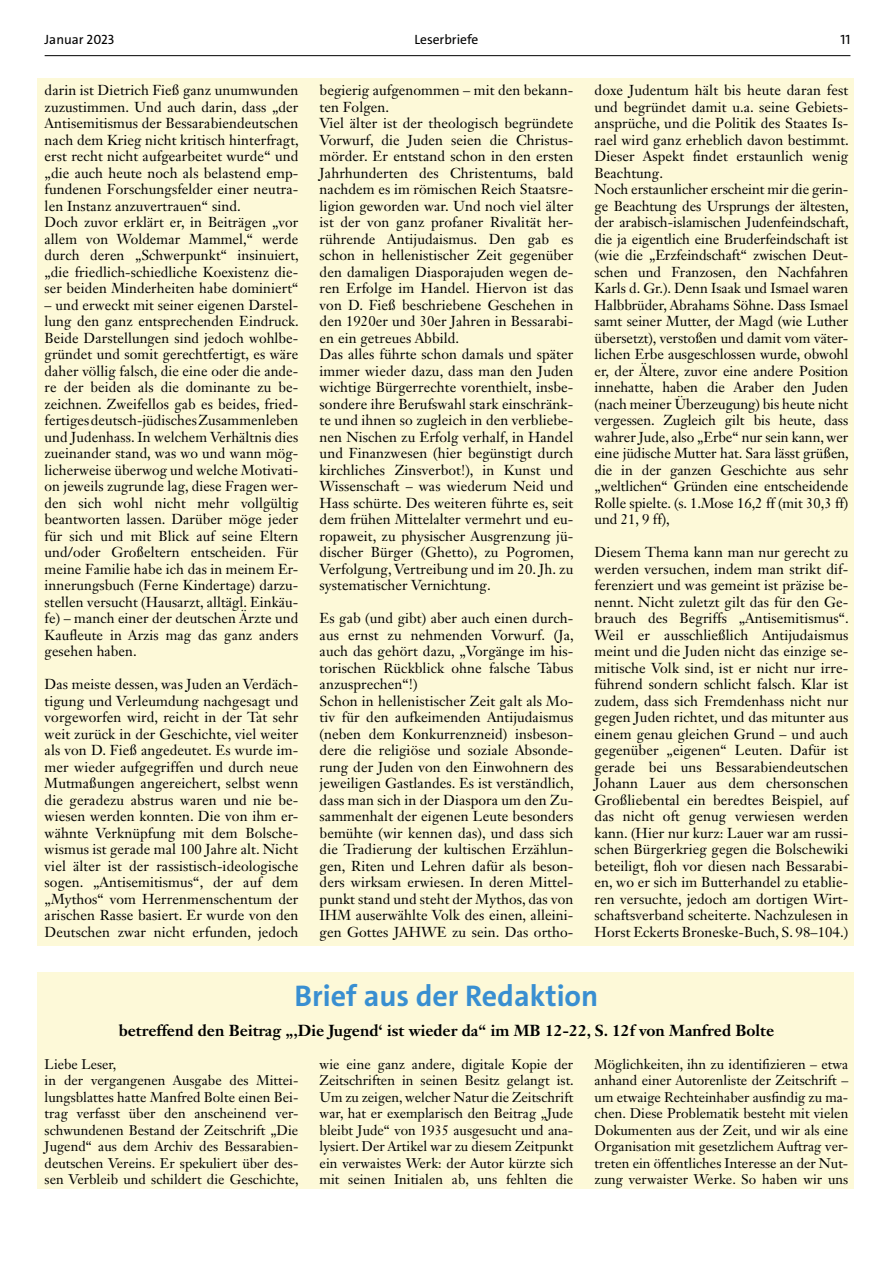
<style>
.page{position:relative;width:893px;height:1263px;background:#fff}
.page>*{position:absolute;margin:0;border:0;box-sizing:border-box;transform-origin:0 0}
.t1{font:700 30px "The Sans";color:#398fd1}
.t2{font:700 15.75px "Janson Text LT Std";color:#000}
.t3{font:14.25px/16.5px "Janson Text LT Std";letter-spacing:.005em;color:#000}
.t4{font:13.8px/16.5px "Janson Text LT Std";color:#000;text-align:justify}
.t5{font:13.5px "The Sans";color:#000}
</style>
<div class="page">
<hr style="left:45px;top:55px;width:805px;height:1px;background:#000">
<div style="left:38px;top:79px;width:816px;height:867px;background:#fdf9d8"></div>
<div style="left:38px;top:972px;width:816px;height:216px;background:#fdf9d8"></div>
<p class="t5" style="left:45px;top:31px;width:71px">Januar 2023</p>
<p class="t5" style="left:415px;top:31px;width:65px">Leserbriefe</p>
<p class="t5" style="left:840px;top:31px;width:11px">11</p>
<p class="t3" style="left:45px;top:82px;width:256px">darin ist Dietrich Fieß ganz unumwunden zuzustimmen. Und auch darin, dass „der Antisemitismus der Bessarabiendeutschen nach dem Krieg nicht kritisch hinterfragt, erst recht nicht aufgearbeitet wurde“ und „die auch heute noch als belastend emp&shy;fundenen Forschungsfelder einer neutra&shy;len Instanz anzuvertrauen“ sind.<br>Doch zuvor erklärt er, in Beiträgen „vor allem von Woldemar Mammel,“ werde durch deren „Schwerpunkt“ insinuiert, „die friedlich-schiedliche Koexistenz die&shy;ser beiden Minderheiten habe dominiert“</p>
<p class="t3" style="left:45px;top:296px;width:256px;text-align:justify">– und erweckt mit seiner eigenen Darstel&shy;lung den ganz entsprechenden Eindruck.<br>Beide Darstellungen sind jedoch wohlbe&shy;gründet und somit gerechtfertigt, es wäre daher völlig falsch, die eine oder die ande&shy;re der beiden als die dominante zu be&shy;zeichnen. Zweifellos gab es beides, fried&shy;fertiges deutsch-jüdisches Zusammenleben und Judenhass. In welchem Verhältnis dies zueinander stand, was wo und wann mög&shy;licherweise überwog und welche Motivati&shy;on jeweils zugrunde lag, diese Fragen wer&shy;den sich wohl nicht mehr vollgültig beantworten lassen. Darüber möge jeder für sich und mit Blick auf seine Eltern und/oder Großeltern entscheiden. Für meine Familie habe ich das in meinem Er&shy;innerungsbuch (Ferne Kindertage) darzu&shy;stellen versucht (Hausarzt, alltägl. Einkäu&shy;fe) – manch einer der deutschen Ärzte und Kaufleute in Arzis mag das ganz anders gesehen haben.</p>
<p class="t3" style="left:45px;top:676px;width:255px;text-align:justify">Das meiste dessen, was Juden an Verdäch&shy;tigung und Verleumdung nachgesagt und vorgeworfen wird, reicht in der Tat sehr weit zurück in der Geschichte, viel weiter als von D. Fieß angedeutet. Es wurde im&shy;mer wieder aufgegriffen und durch neue Mutmaßungen angereichert, selbst wenn die geradezu abstrus waren und nie be&shy;wiesen werden konnten. Die von ihm er&shy;wähnte Verknüpfung mit dem Bolsche&shy;wismus ist gerade mal 100 Jahre alt. Nicht viel älter ist der rassistisch-ideologische sogen. „Antisemitismus“, der auf dem „Mythos“ vom Herrenmenschentum der arischen Rasse basiert. Er wurde von den Deutschen zwar nicht erfunden, jedoch</p>
<p class="t3" style="left:320px;top:82px;width:256px">begierig aufgenommen – mit den bekann&shy;ten Folgen.<br>Viel älter ist der theologisch begründete Vorwurf, die Juden seien die Christus&shy;mörder. Er entstand schon in den ersten Jahrhunderten des Christentums, bald nachdem es im römischen Reich Staatsre&shy;ligion geworden war. Und noch viel älter ist der von ganz profaner Rivalität her&shy;rührende Antijudaismus. Den gab es schon in hellenistischer Zeit gegenüber den damaligen Diasporajuden wegen de&shy;ren Erfolge im Handel. Hiervon ist das von D. Fieß beschriebene Geschehen in den 1920er und 30er Jahren in Bessarabi&shy;en ein getreues Abbild.<br>Das alles führte schon damals und später immer wieder dazu, dass man den Juden wichtige Bürgerrechte vorenthielt, insbe&shy;sondere ihre Berufswahl stark einschränk&shy;te und ihnen so zugleich in den verbliebe&shy;nen Nischen zu Erfolg verhalf, in Handel und Finanzwesen (hier begünstigt durch kirchliches Zinsverbot!), in Kunst und Wissenschaft – was wiederum Neid und Hass schürte. Des weiteren führte es, seit dem frühen Mittelalter vermehrt und eu&shy;ropaweit, zu physischer Ausgrenzung jü&shy;discher Bürger (Ghetto), zu Pogromen, Verfolgung, Vertreibung und im 20. Jh. zu systematischer Vernichtung.</p>
<p class="t3" style="left:320px;top:610px;width:256px">Es gab (und gibt) aber auch einen durch&shy;aus ernst zu nehmenden Vorwurf. (Ja, auch das gehört dazu, „Vorgänge im his&shy;torischen Rückblick ohne falsche Tabus anzusprechen“!)<br>Schon in hellenistischer Zeit galt als Mo&shy;tiv für den aufkeimenden Antijudaismus (neben dem Konkurrenzneid) insbeson&shy;dere die religiöse und soziale Absonde&shy;rung der Juden von den Einwohnern des jeweiligen Gastlandes. Es ist verständlich, dass man sich in der Diaspora um den Zu&shy;sammenhalt der eigenen Leute besonders bemühte (wir kennen das), und dass sich die Tradierung der kultischen Erzählun&shy;gen, Riten und Lehren dafür als beson&shy;ders wirksam erwiesen. In deren Mittel&shy;punkt stand und steht der Mythos, das von IHM auserwählte Volk des einen, alleini&shy;gen Gottes JAHWE zu sein. Das ortho-</p>
<p class="t3" style="left:595px;top:82px;width:256px">doxe Judentum hält bis heute daran fest und begründet damit u.a. seine Gebiets&shy;ansprüche, und die Politik des Staates Is&shy;rael wird ganz erheblich davon bestimmt.<br>Dieser Aspekt findet erstaunlich wenig Beachtung.<br>Noch erstaunlicher erscheint mir die gerin&shy;ge Beachtung des Ursprungs der ältesten, der arabisch-islamischen Judenfeindschaft, die ja eigentlich eine Bruderfeindschaft ist (wie die „Erzfeindschaft“ zwischen Deut&shy;schen und Franzosen, den Nachfahren Karls d. Gr.). Denn Isaak und Ismael waren Halbbrüder, Abrahams Söhne. Dass Ismael samt seiner Mutter, der Magd (wie Luther übersetzt), verstoßen und damit vom väter&shy;lichen Erbe ausgeschlossen wurde, obwohl er, der Ältere, zuvor eine andere Position innehatte, haben die Araber den Juden (nach meiner Überzeugung) bis heute nicht vergessen. Zugleich gilt bis heute, dass wahrer Jude, also „Erbe“ nur sein kann, wer eine jüdische Mutter hat. Sara lässt grüßen, die in der ganzen Geschichte aus sehr „weltlichen“ Gründen eine entscheidende Rolle spielte. (s. 1.Mose 16,2 ff (mit 30,3 ff) und 21, 9 ff),</p>
<p class="t3" style="left:595px;top:544px;width:256px;text-align:justify">Diesem Thema kann man nur gerecht zu werden versuchen, indem man strikt dif&shy;ferenziert und was gemeint ist präzise be&shy;nennt. Nicht zuletzt gilt das für den Ge&shy;brauch des Begriffs „Antisemitismus“.<br>Weil er ausschließlich Antijudaismus meint und die Juden nicht das einzige se&shy;mitische Volk sind, ist er nicht nur irre&shy;führend sondern schlicht falsch. Klar ist zudem, dass sich Fremdenhass nicht nur gegen Juden richtet, und das mitunter aus einem genau gleichen Grund – und auch gegenüber „eigenen“ Leuten. Dafür ist gerade bei uns Bessarabiendeutschen Johann Lauer aus dem chersonschen Großliebental ein beredtes Beispiel, auf das nicht oft genug verwiesen werden kann. (Hier nur kurz: Lauer war am russi&shy;schen Bürgerkrieg gegen die Bolschewiki beteiligt, floh vor diesen nach Bessarabi&shy;en, wo er sich im Butterhandel zu etablie&shy;ren versuchte, jedoch am dortigen Wirt&shy;schaftsverband scheiterte. Nachzulesen in Horst Eckerts Broneske-Buch, S. 98–104.)</p>
<h1 class="t1" style="left:295px;top:977px;width:305px">Brief aus der Redaktion</h1>
<p class="t2" style="left:119px;top:1020px;width:657px">betreffend den Beitrag „‚Die Jugend‘ ist wieder da“ im MB 12-22, S. 12f von Manfred Bolte</p>
<p class="t4" style="left:320px;top:1056px;width:256px">wie eine ganz andere, digitale Kopie der Zeitschriften in seinen Besitz gelangt ist.<br>Um zu zeigen, welcher Natur die Zeitschrift war, hat er exemplarisch den Beitrag „Jude bleibt Jude“ von 1935 ausgesucht und ana&shy;lysiert. Der Artikel war zu diesem Zeitpunkt ein verwaistes Werk: der Autor kürzte sich mit seinen Initialen ab, uns fehlten die</p>
<p class="t4" style="left:595px;top:1056px;width:255px">Möglichkeiten, ihn zu identifizieren – etwa anhand einer Autorenliste der Zeitschrift – um etwaige Rechteinhaber ausfindig zu ma&shy;chen. Diese Problematik besteht mit vielen Dokumenten aus der Zeit, und wir als eine Organisation mit gesetzlichem Auftrag ver&shy;treten ein öffentliches Interesse an der Nut&shy;zung verwaister Werke. So haben wir uns</p>
<p class="t4" style="left:45px;top:1056px;width:256px;text-align:left">Liebe Leser,<br>in der vergangenen Ausgabe des Mittei&shy;lungsblattes hatte Manfred Bolte einen Bei&shy;trag verfasst über den anscheinend ver&shy;schwundenen Bestand der Zeitschrift „Die Jugend“ aus dem Archiv des Bessarabien&shy;deutschen Vereins. Er spekuliert über des&shy;sen Verbleib und schildert die Geschichte,</p>
</div>
